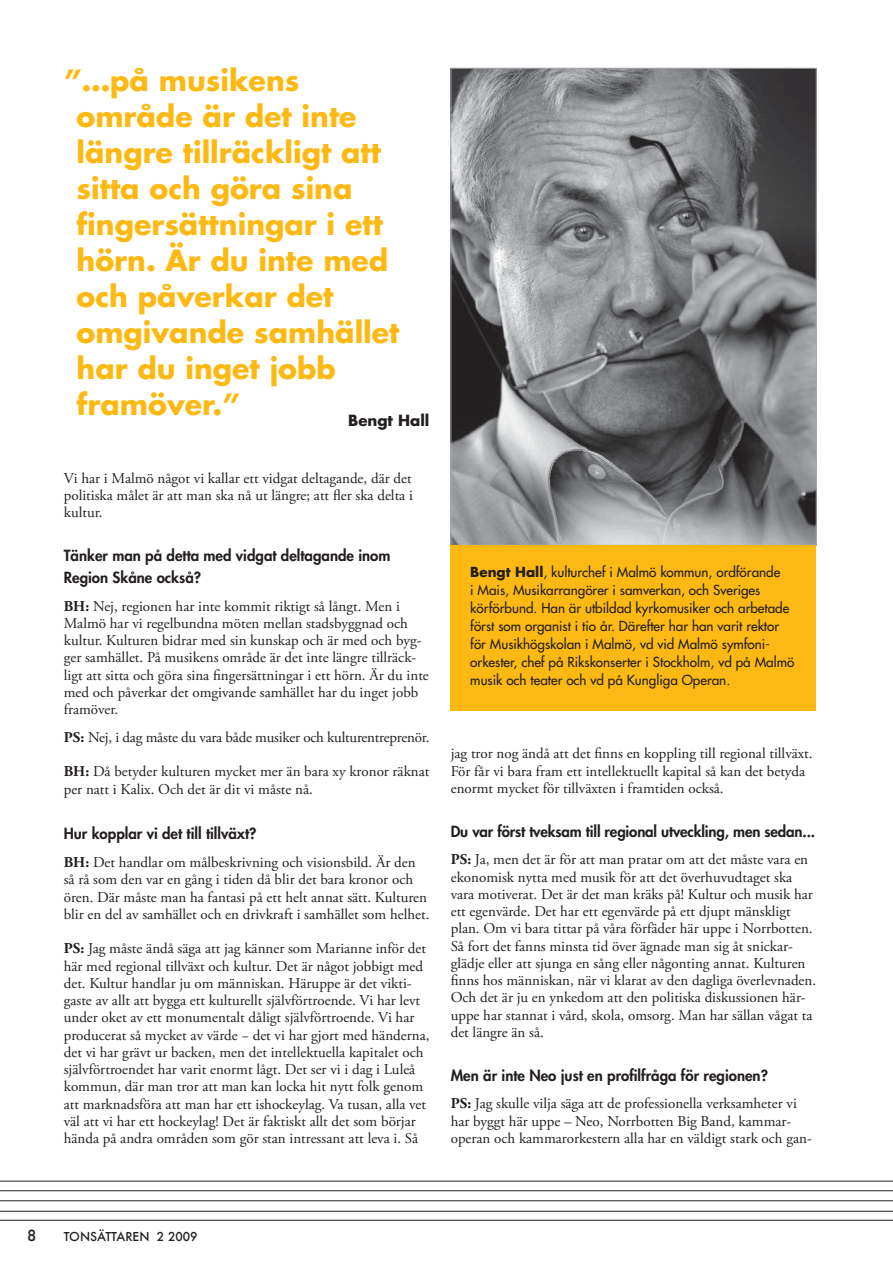
<style>
.page{position:relative;width:893px;height:1263px;background:#fff}
.page>*{position:absolute;margin:0;border:0;box-sizing:border-box;transform-origin:0 0}
.t1{font:700 28.5px/36px "Futura";color:#fdb913}
.t2{font:15px/17.2px "Adobe Garamond Pro";color:#231f20}
.t3{font:800 15px/21.6px "Futura";color:#231f20}
.t4{font:700 15px "Futura";color:#231f20}
.t5{font:500 15px "Futura";color:#231f20}
.t6{font:13.5px/18px "Futura";color:#231f20}
.t7{font:500 12px "Futura";color:#231f20}
.s1{font-weight:700}
</style>
<div class="page">
<img style="left:453px;top:70px;width:361px;height:473px">
<div style="left:451px;top:545px;width:365px;height:166px;background:#fdb913"></div>
<hr style="left:0;top:1220px;width:893px;height:1px;background:#231f20">
<hr style="left:0;top:1211px;width:893px;height:1px;background:#231f20">
<hr style="left:0;top:1200px;width:893px;height:1px;background:#231f20">
<hr style="left:0;top:1190px;width:893px;height:1px;background:#231f20">
<hr style="left:0;top:1181px;width:893px;height:1px;background:#231f20">
<h1 class="t1" style="left:77px;top:62px;width:324px;text-indent:-13px">”…på musikens område är det inte längre tillräckligt att sitta och göra sina fingersättningar i ett hörn. Är du inte med och påverkar det omgivande samhället har du inget jobb framöver.”</h1>
<p class="t4" style="left:348px;top:410px;width:83px">Bengt Hall</p>
<p class="t2" style="left:64px;top:470px;width:351px;text-align:justify">Vi har i Malmö något vi kallar ett vidgat deltagande, där det politiska målet är att man ska nå ut längre; att fler ska delta i kultur.</p>
<p class="t3" style="left:64px;top:545px;width:328px">Tänker man på detta med vidgat deltagande inom<br>Region Skåne också?</p>
<p class="t2" style="left:64px;top:598px;width:367px"><span class="s1">BH:</span> Nej, regionen har inte kommit riktigt så långt. Men i Malmö har vi regelbundna möten mellan stadsbyggnad och kultur. Kulturen bidrar med sin kunskap och är med och byg&shy;ger samhället. På musikens område är det inte längre tillräck&shy;ligt att sitta och göra sina fingersättningar i ett hörn. Är du inte med och påverkar det omgivande samhället har du inget jobb framöver.</p>
<p class="t2" style="left:64px;top:729px;width:367px"><span class="s1">PS:</span> Nej, i dag måste du vara både musiker och kulturentreprenör.</p>
<p class="t2" style="left:64px;top:763px;width:367px"><span class="s1">BH:</span> Då betyder kulturen mycket mer än bara xy kronor räknat per natt i Kalix. Och det är dit vi måste nå.</p>
<p class="t3" style="left:64px;top:823px;width:194px">Hur kopplar vi det till tillväxt?</p>
<p class="t2" style="left:64px;top:854px;width:367px"><span class="s1">BH:</span> Det handlar om målbeskrivning och visionsbild. Är den så rå som den var en gång i tiden då blir det bara kronor och ören. Där måste man ha fantasi på ett helt annat sätt. Kulturen blir en del av samhället och en drivkraft i samhället som helhet.</p>
<p class="t2" style="left:64px;top:940px;width:367px"><span class="s1">PS:</span> Jag måste ändå säga att jag känner som Marianne inför det här med regional tillväxt och kultur. Det är något jobbigt med det. Kultur handlar ju om människan. Häruppe är det vikti&shy;gaste av allt att bygga ett kulturellt självförtroende. Vi har levt under oket av ett monumentalt dåligt självförtroende. Vi har producerat så mycket av värde − det vi har gjort med händerna, det vi har grävt ur backen, men det intellektuella kapitalet och självförtroendet har varit enormt lågt. Det ser vi i dag i Luleå kommun, där man tror att man kan locka hit nytt folk genom att marknadsföra att man har ett ishockeylag. Va tusan, alla vet väl att vi har ett hockeylag! Det är faktiskt allt det som börjar hända på andra områden som gör stan intressant att leva i. Så</p>
<p class="t6" style="left:470px;top:563px;width:325px"><span class="s1">Bengt Hall</span>, kulturchef i Malmö kommun, ordförande<br>i Mais, Musikarrangörer i samverkan, och Sveriges körförbund. Han är utbildad kyrkomusiker och arbetade först som organist i tio år. Därefter har han varit rektor för Musikhögskolan i Malmö, vd vid Malmö symfoni&shy;orkester, chef på Rikskonserter i Stockholm, vd på Malmö musik och teater och vd på Kungliga Operan.</p>
<p class="t2" style="left:451px;top:745px;width:363px">jag tror nog ändå att det finns en koppling till regional tillväxt.<br>För får vi bara fram ett intellektuellt kapital så kan det betyda enormt mycket för tillväxten i framtiden också.</p>
<p class="t3" style="left:451px;top:820px;width:366px">Du var först tveksam till regional utveckling, men sedan...</p>
<p class="t2" style="left:451px;top:851px;width:367px"><span class="s1">PS:</span> Ja, men det är för att man pratar om att det måste vara en ekonomisk nytta med musik för att det överhuvudtaget ska vara motiverat. Det är det man kräks på! Kultur och musik har ett egenvärde. Det har ett egenvärde på ett djupt mänskligt plan. Om vi bara tittar på våra förfäder här uppe i Norrbotten.<br>Så fort det fanns minsta tid över ägnade man sig åt snickar&shy;glädje eller att sjunga en sång eller någonting annat. Kulturen finns hos människan, när vi klarat av den dagliga överlevnaden.<br>Och det är ju en ynkedom att den politiska diskussionen här&shy;uppe har stannat i vård, skola, omsorg. Man har sällan vågat ta det längre än så.</p>
<p class="t3" style="left:451px;top:1064px;width:319px">Men är inte Neo just en profilfråga för regionen?</p>
<p class="t2" style="left:451px;top:1095px;width:363px"><span class="s1">PS:</span> Jag skulle vilja säga att de professionella verksamheter vi har byggt här uppe – Neo, Norrbotten Big Band, kammar&shy;operan och kammarorkestern alla har en väldigt stark och gan-</p>
<p class="t5" style="left:27px;top:1225px;width:11px">8</p>
<p class="t7" style="left:64px;top:1228px;width:135px">TONSÄTTAREN 2 2009</p>
</div>
